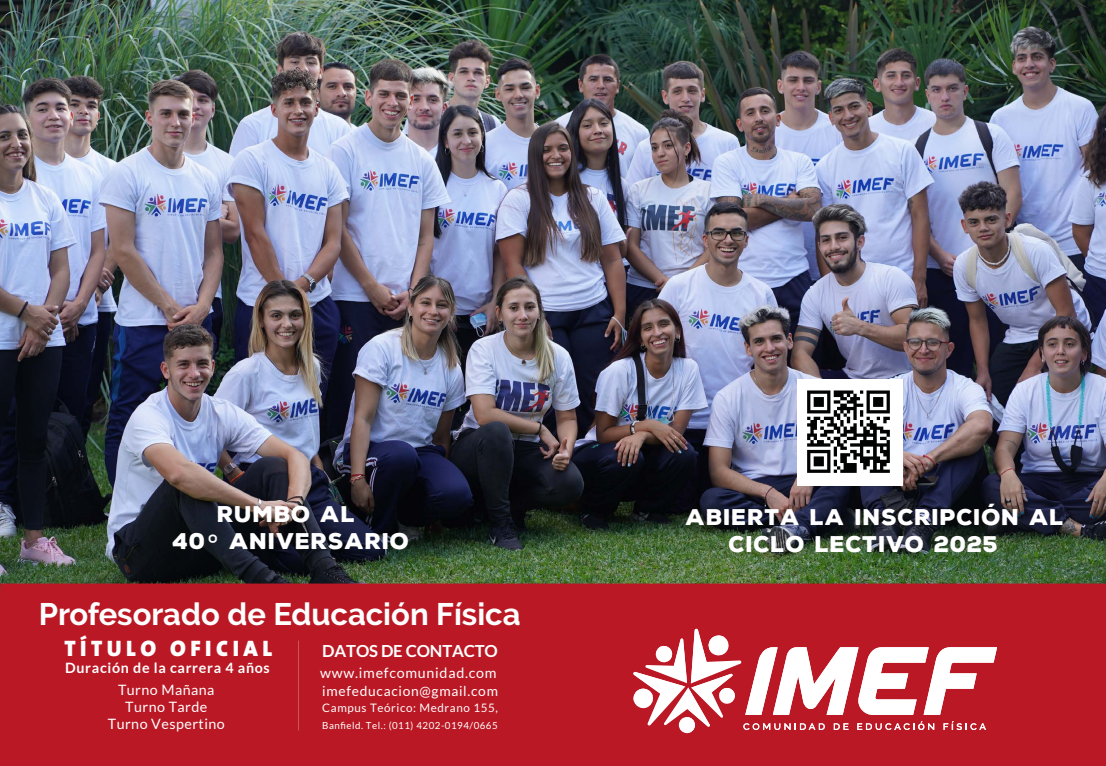
<style>
.page{position:relative;width:1106px;height:766px;background:#fff}
.page>*{position:absolute;margin:0;border:0;box-sizing:border-box;transform-origin:0 0}
.t1{font:700 31px "Raleway";color:#fff}
.t2{font:22.5px "The Sans Black Caps";letter-spacing:.2em;color:#fff}
.t3{font:900 22px/26.4px "Nexa Rust Sans";letter-spacing:.025em;color:#fff}
.t4{font:700 16.7px "Lato";letter-spacing:-.01em;color:#fff}
.t5{font:14.3px/17.1px "Lato";letter-spacing:.03em;color:#fff;text-align:center}
.t6{font:700 14.3px "Lato";letter-spacing:.05em;color:#fff}
.t7{font:14.3px "Lato";letter-spacing:.05em;color:#fff}
.t8{font:13.8px "Lato";letter-spacing:.05em;color:#fff}
.t9{font:11.6px "Lato";letter-spacing:.05em;color:#fff}
.t10{font:9.8px "Lato";letter-spacing:.05em;color:#fff}
.s1{font-family:"OCRA Extended";font-weight:400}
</style>
<div class="page">
<img style="left:0;top:0;width:1106px;height:583px">
<div style="left:0;top:583px;width:1106px;height:182px;background:#ba1824"></div>
<svg style="left:632px;top:628px;width:365px;height:105px"></svg>
<img style="left:797px;top:380px;width:105px;height:105px">
<p class="t3" style="left:172px;top:501px;width:238px;text-align:center">RUMBO AL<br>40<span class="s1">°</span> ANIVERSARIO</p>
<h1 class="t1" style="left:39px;top:596px;width:483px">Profesorado de Educación Física</h1>
<p class="t2" style="left:64px;top:628px;width:209px">TÍTULO OFICIAL</p>
<p class="t6" style="left:65px;top:659px;width:206px">Duración de la carrera 4 años</p>
<p class="t5" style="left:108px;top:681px;width:118px">Turno Mañana<br>Turno Tarde<br>Turno Vespertino</p>
<p class="t4" style="left:322px;top:640px;width:177px">DATOS DE CONTACTO</p>
<p class="t7" style="left:320px;top:664px;width:178px">www.imefcomunidad.com</p>
<p class="t8" style="left:322px;top:683px;width:177px">imefeducacion@gmail.com</p>
<p class="t9" style="left:322px;top:701px;width:177px">Campus Teórico: Medrano 155,</p>
<p class="t10" style="left:322px;top:719px;width:177px">Banfield. Tel.: (011) 4202-0194/0665</p>
<p class="t3" style="left:729px;top:504px;width:337px;text-indent:-43px">ABIERTA LA INSCRIPCIÓN AL<br>CICLO LECTIVO 2025</p>
</div>
